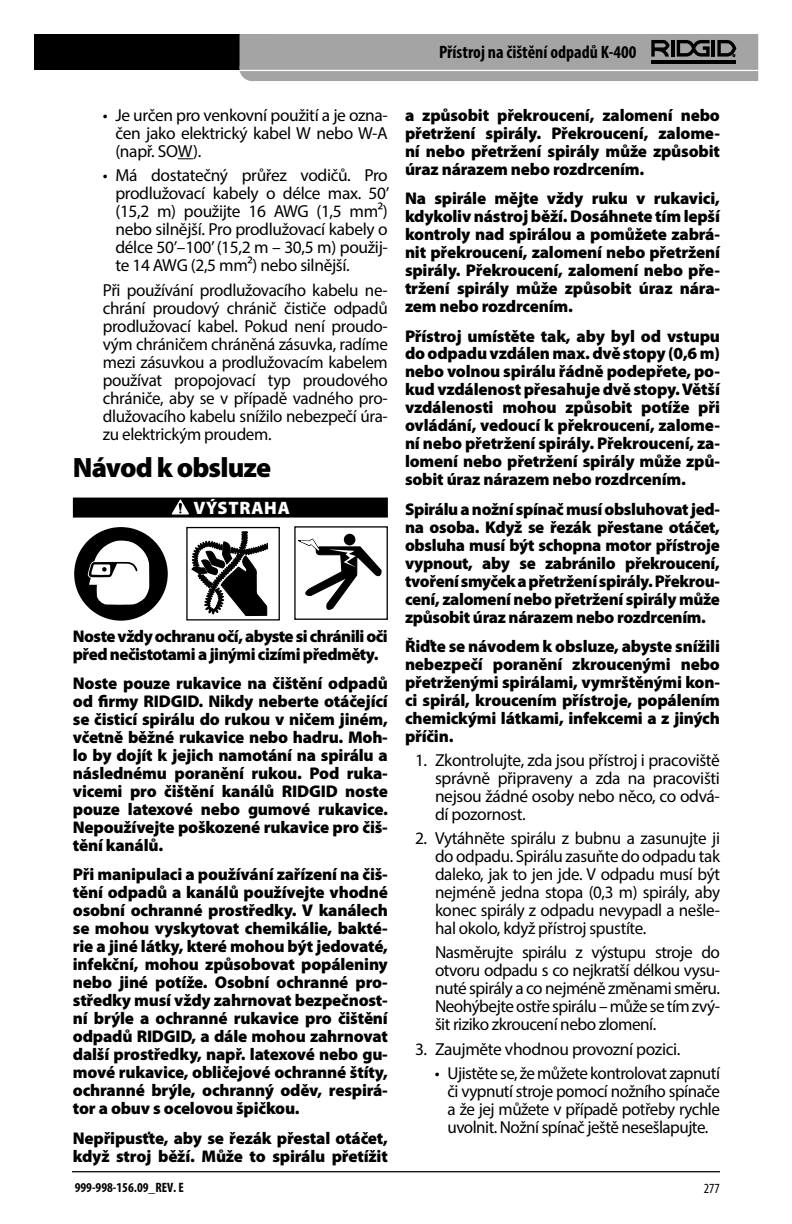
<style>
.page{position:relative;width:792px;height:1224px;background:#fff}
.page>*{position:absolute;margin:0;border:0;box-sizing:border-box;transform-origin:0 0}
.Heading_1{font:900 28px "Myriad Pro";letter-spacing:-.03em;color:#000}
.t1{font:700 condensed 18px "Myriad Pro";color:#000}
.Warning_Head{font:900 18px "Myriad Pro";letter-spacing:.04em;color:#fff}
.Body_Tekst_Tab{font:17.4px/18px "Myriad Pro";letter-spacing:-.02em;color:#000;text-align:justify}
.Body-indent_bullet_u{font:17.4px/18px "Myriad Pro";letter-spacing:-.02em;color:#000;text-align:justify}
.Warning_Text{font:900 17px/18px "Myriad Pro";letter-spacing:-.01em;color:#000;text-align:justify}
.Warning_Text-2{font:900 17px/18px "Myriad Pro";letter-spacing:-.03em;color:#000}
.t2{font:condensed 14px "Myriad Pro";color:#000}
.t3{font:700 condensed 13.6px "Myriad Pro";color:#000}
</style>
<div class="page">
<svg style="left:178px;top:158px;width:15px;height:1px"></svg>
<div style="left:73px;top:498px;width:315px;height:20px;background:#000"></div>
<svg style="left:172px;top:500px;width:17px;height:15px"></svg>
<svg style="left:74px;top:527px;width:94px;height:94px"></svg>
<div style="left:344px;top:534px;width:11px;height:11px;background:#000;border-radius:50%"></div>
<svg style="left:298px;top:539px;width:83px;height:70px"></svg>
<div style="left:294px;top:526px;width:94px;height:94px;border:1px solid #000"></div>
<svg style="left:191px;top:532px;width:77px;height:84px"></svg>
<div style="left:186px;top:527px;width:94px;height:94px;border:1px solid #000"></div>
<hr style="left:72px;top:1171px;width:648px;height:1px;background:#000">
<div style="left:34px;top:34px;width:238px;height:36px;background:#000"></div>
<svg style="left:240px;top:34px;width:518px;height:47px;background:#9c9c9c"></svg>
<hr style="left:240px;top:70px;width:529px;height:1px;background:#fff">
<p class="t1" style="left:439px;top:41px;width:199px">Přístroj na čištění odpadů K-400</p>
<p class="Body-indent_bullet_u" style="left:115px;top:106px;width:274px;text-indent:-13px">• Je určen pro venkovní použití a je ozna&shy;čen jako elektrický kabel W nebo W-A (např. SOW).</p>
<p class="Body-indent_bullet_u" style="left:115px;top:166px;width:276px;text-indent:-13px">• Má dostatečný průřez vodičů. Pro prodlužovací kabely o délce max. 50’ (15,2 m) použijte 16 AWG (1,5 mm2) nebo silnější. Pro prodlužovací kabely o délce 50’–100’ (15,2 m – 30,5 m) použij&shy;te 14 AWG (2,5 mm2) nebo silnější.</p>
<p class="Body_Tekst_Tab" style="left:103px;top:281px;width:287px">Při používání prodlužovacího kabelu ne&shy;chrání proudový chránič čističe odpadů prodlužovací kabel. Pokud není proudo&shy;vým chráničem chráněná zásuvka, radíme mezi zásuvkou a prodlužovacím kabelem používat propojovací typ proudového chrániče, aby se v případě vadného pro&shy;dlužovacího kabelu snížilo nebezpečí úra&shy;zu elektrickým proudem.</p>
<p class="Heading_1" style="left:73px;top:452px;width:200px">Návod k obsluze</p>
<p class="Warning_Head" style="left:193px;top:498px;width:98px">VÝSTRAHA</p>
<p class="Warning_Text-2" style="left:73px;top:627px;width:317px">Noste vždy ochranu očí, abyste si chránili oči před nečistotami a jinými cizími předměty.</p>
<p class="Warning_Text" style="left:73px;top:674px;width:317px">Noste pouze rukavice na čištění odpadů od firmy RIDGID. Nikdy neberte otáčející se čisticí spirálu do rukou v ničem jiném, včetně běžné rukavice nebo hadru. Moh&shy;lo by dojít k jejich namotání na spirálu a následnému poranění rukou. Pod ruka&shy;vicemi pro čištění kanálů RIDGID noste pouze latexové nebo gumové rukavice.<br>Nepoužívejte poškozené rukavice pro čiš&shy;tění kanálů.</p>
<p class="Warning_Text" style="left:73px;top:866px;width:317px">Při manipulaci a používání zařízení na čiš&shy;tění odpadů a kanálů používejte vhodné osobní ochranné prostředky. V kanálech se mohou vyskytovat chemikálie, bakté&shy;rie a jiné látky, které mohou být jedovaté, infekční, mohou způsobovat popáleniny nebo jiné potíže. Osobní ochranné pro&shy;středky musí vždy zahrnovat bezpečnost&shy;ní brýle a ochranné rukavice pro čištění odpadů RIDGID, a dále mohou zahrnovat další prostředky, např. latexové nebo gu&shy;mové rukavice, obličejové ochranné štíty, ochranné brýle, ochranný oděv, respirá&shy;tor a obuv s ocelovou špičkou.</p>
<p class="Warning_Text" style="left:73px;top:1129px;width:316px">Nepřipusťte, aby se řezák přestal otáčet, když stroj běží. Může to spirálu přetížit</p>
<p class="t3" style="left:75px;top:1179px;width:111px">999-998-156.09_REV. E</p>
<p class="Warning_Text" style="left:405px;top:106px;width:317px">a způsobit překroucení, zalomení nebo přetržení spirály. Překroucení, zalome&shy;ní nebo přetržení spirály může způsobit úraz nárazem nebo rozdrcením.</p>
<p class="Warning_Text" style="left:405px;top:190px;width:317px">Na spirále mějte vždy ruku v rukavici, kdykoliv nástroj běží. Dosáhnete tím lepší kontroly nad spirálou a pomůžete zabrá&shy;nit překroucení, zalomení nebo přetržení spirály. Překroucení, zalomení nebo pře&shy;tržení spirály může způsobit úraz nára&shy;zem nebo rozdrcením.</p>
<p class="Warning_Text" style="left:405px;top:327px;width:317px">Přístroj umístěte tak, aby byl od vstupu do odpadu vzdálen max. dvě stopy (0,6m) nebo volnou spirálu řádně podepřete, po&shy;kud vzdálenost přesahuje dvě stopy. Větší vzdálenosti mohou způsobit potíže při ovládání, vedoucí k překroucení, zalome&shy;ní nebo přetržení spirály. Překroucení, za&shy;lomení nebo přetržení spirály může způ&shy;sobit úraz nárazem nebo rozdrcením.</p>
<p class="Warning_Text" style="left:405px;top:500px;width:317px">Spirálu a nožní spínač musí obsluhovat jed&shy;na osoba. Když se řezák přestane otáčet, obsluha musí být schopna motor přístroje vypnout, aby se zabránilo překroucení, tvoření smyček a přetržení spirály. Překrou&shy;cení, zalomení nebo přetržení spirály může způsobit úraz nárazem nebo rozdrcením.</p>
<p class="Warning_Text" style="left:405px;top:638px;width:317px">Řiďte se návodem k obsluze, abyste snížili nebezpečí poranění zkroucenými nebo přetrženými spirálami, vymrštěnými kon&shy;ci spirál, kroucením přístroje, popálením chemickými látkami, infekcemi a z jiných příčin.</p>
<p class="Body_Tekst_Tab" style="left:435px;top:751px;width:287px;text-indent:-20px">1. Zkontrolujte, zda jsou přístroj i pracoviště správně připraveny a zda na pracovišti nejsou žádné osoby nebo něco, co odvá&shy;dí pozornost.</p>
<p class="Body_Tekst_Tab" style="left:435px;top:829px;width:287px;text-indent:-20px">2. Vytáhněte spirálu z bubnu a zasunujte ji do odpadu. Spirálu zasuňte do odpadu tak daleko, jak to jen jde. V odpadu musí být nejméně jedna stopa (0,3 m) spirály, aby konec spirály z odpadu nevypadl a nešle&shy;hal okolo, když přístroj spustíte.</p>
<p class="Body_Tekst_Tab" style="left:435px;top:943px;width:287px">Nasměrujte spirálu z výstupu stroje do otvoru odpadu s co nejkratší délkou vysu&shy;nuté spirály a co nejméně změnami směru.<br>Neohýbejte ostře spirálu – může se tím zvý&shy;šit riziko zkroucení nebo zlomení.</p>
<p class="Body_Tekst_Tab" style="left:415px;top:1040px;width:267px">3. Zaujměte vhodnou provozní pozici.</p>
<p class="Body-indent_bullet_u" style="left:448px;top:1064px;width:274px;text-indent:-13px">• Ujistěte se, že můžete kontrolovat zapnutí či vypnutí stroje pomocí nožního spínače a že jej můžete v případě potřeby rychle uvolnit. Nožní spínač ještě nesešlapujte.</p>
<p class="t2" style="left:704px;top:1180px;width:18px">277</p>
</div>
